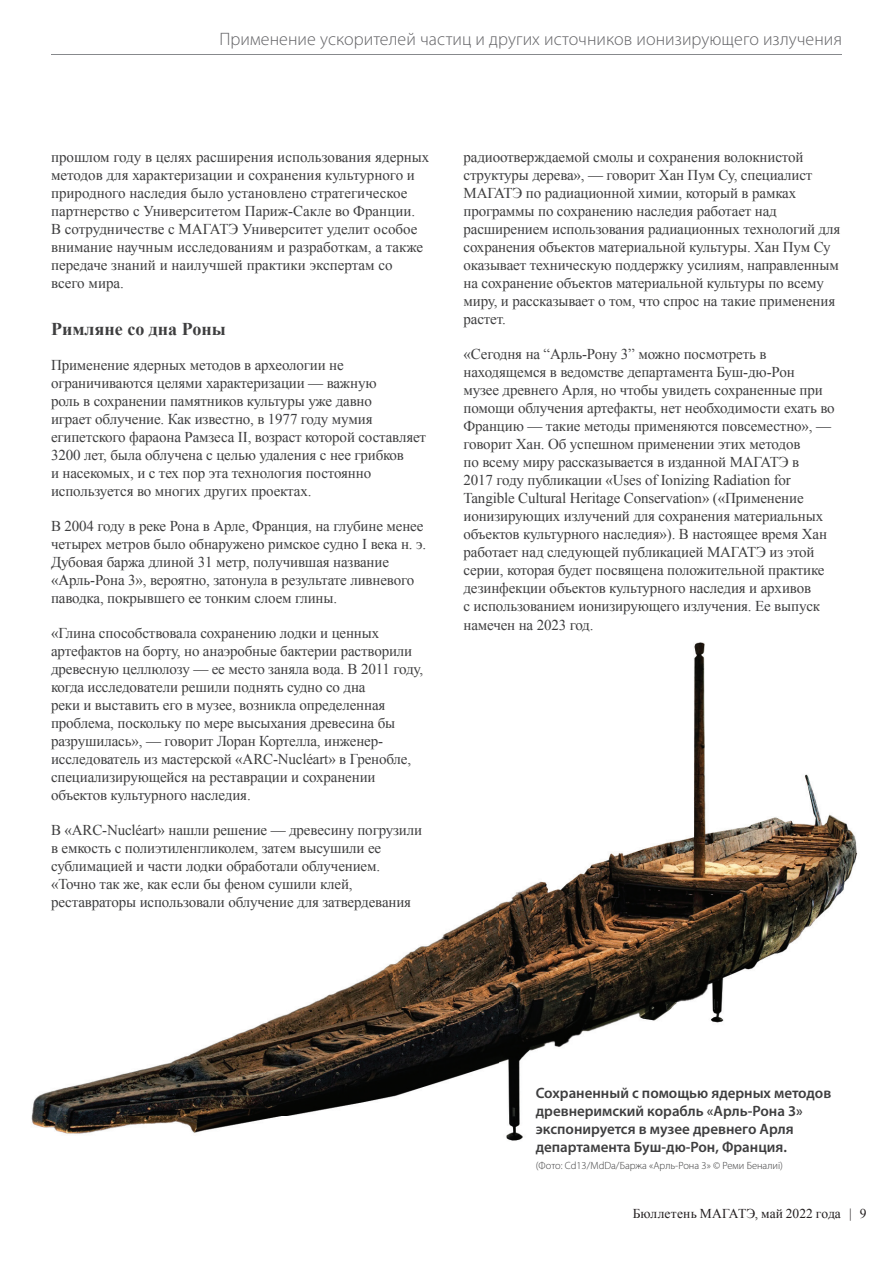
<style>
.page{position:relative;width:893px;height:1263px;background:#fff}
.page>*{position:absolute;margin:0;border:0;box-sizing:border-box;transform-origin:0 0}
.t1{font:300 18px "Myriad Pro";letter-spacing:.005em;color:#636366}
.t2{font:700 18px "Times New Roman";color:#3e3e3f}
.t3{font:15px/18px "Times New Roman";letter-spacing:-.01em;color:#3e3e3f}
.t4{font:600 15px/18px "Myriad Pro";color:#3e3e3f}
.t5{font:13.5px "Times New Roman";letter-spacing:.01em;color:#231f20}
.t6{font:300 10.5px "Myriad Pro";color:#3e3e3f}
</style>
<div class="page">
<img style="left:31px;top:642px;width:827px;height:499px">
<hr style="left:51px;top:54px;width:791px;height:1px;background:#87898c">
<p class="t1" style="left:219px;top:28px;width:624px">Применение ускорителей частиц и других источников ионизирующего излучения</p>
<p class="t3" style="left:51px;top:148px;width:380px">прошлом году в целях расширения использования ядерных методов для характеризации и сохранения культурного и природного наследия было установлено стратегическое партнерство с Университетом Париж-Сакле во Франции.<br>В сотрудничестве с МАГАТЭ Университет уделит особое внимание научным исследованиям и разработкам, а также передаче знаний и наилучшей практики экспертам со всего мира.</p>
<p class="t2" style="left:51px;top:316px;width:176px">Римляне со дна Роны</p>
<p class="t3" style="left:51px;top:356px;width:377px">Применение ядерных методов в археологии не ограничиваются целями характеризации — важную<br>роль в сохранении памятников культуры уже давно<br>играет облучение. Как известно, в 1977 году мумия египетского фараона Рамзеса II, возраст которой составляет 3200 лет, была облучена с целью удаления с нее грибков<br>и насекомых, и с тех пор эта технология постоянно используется во многих других проектах.</p>
<p class="t3" style="left:51px;top:517px;width:377px">В 2004 году в реке Рона в Арле, Франция, на глубине менее четырех метров было обнаружено римское судно I века н. э.<br>Дубовая баржа длиной 31 метр, получившая название «Арль-Рона 3», вероятно, затонула в результате ливневого паводка, покрывшего ее тонким слоем глины.</p>
<p class="t3" style="left:51px;top:624px;width:374px">«Глина способствовала сохранению лодки и ценных артефактов на борту, но анаэробные бактерии растворили древесную целлюлозу — ее место заняла вода. В 2011 году, когда исследователи решили поднять судно со дна<br>реки и выставить его в музее, возникла определенная проблема, поскольку по мере высыхания древесина бы разрушилась», — говорит Лоран Кортелла, инженер&shy;исследователь из мастерской «ARC-Nucléart» в Гренобле, специализирующейся на реставрации и сохранении объектов культурного наследия.</p>
<p class="t3" style="left:51px;top:821px;width:373px">В «ARC-Nucléart» нашли решение — древесину погрузили в емкость с полиэтиленгликолем, затем высушили ее сублимацией и части лодки обработали облучением. «Точно так же, как если бы феном сушили клей, реставраторы использовали облучение для затвердевания</p>
<p class="t3" style="left:463px;top:148px;width:378px">радиоотверждаемой смолы и сохранения волокнистой структуры дерева», — говорит Хан Пум Су, специалист МАГАТЭ по радиационной химии, который в рамках программы по сохранению наследия работает над расширением использования радиационных технологий для сохранения объектов материальной культуры. Хан Пум Су оказывает техническую поддержку усилиям, направленным на сохранение объектов материальной культуры по всему миру, и рассказывает о том, что спрос на такие применения растет.</p>
<p class="t3" style="left:463px;top:345px;width:373px">«Сегодня на “Арль-Рону 3” можно посмотреть в находящемся в ведомстве департамента Буш-дю-Рон<br>музее древнего Арля, но чтобы увидеть сохраненные при помощи облучения артефакты, нет необходимости ехать во Францию — такие методы применяются повсеместно», — говорит Хан. Об успешном применении этих методов<br>по всему миру рассказывается в изданной МАГАТЭ в<br>2017 году публикации «Uses of Ionizing Radiation for Tangible Cultural Heritage Conservation» («Применение ионизирующих излучений для сохранения материальных объектов культурного наследия»). В настоящее время Хан работает над следующей публикацией МАГАТЭ из этой серии, которая будет посвящена положительной практике дезинфекции объектов культурного наследия и архивов<br>с использованием ионизирующего излучения. Ее выпуск намечен на 2023 год.</p>
<p class="t4" style="left:536px;top:1084px;width:297px">Сохраненный с помощью ядерных методов древнеримский корабль «Арль-Рона 3» экспонируется в музее древнего Арля департамента Буш-дю-Рон, Франция.</p>
<p class="t6" style="left:536px;top:1159px;width:249px">(Фото: Cd13/MdDa/Баржа «Арль-Рона 3» © Реми Беналиi)</p>
<p class="t5" style="left:633px;top:1205px;width:235px">Бюллетень МАГАТЭ, май 2022 года | 9</p>
</div>
